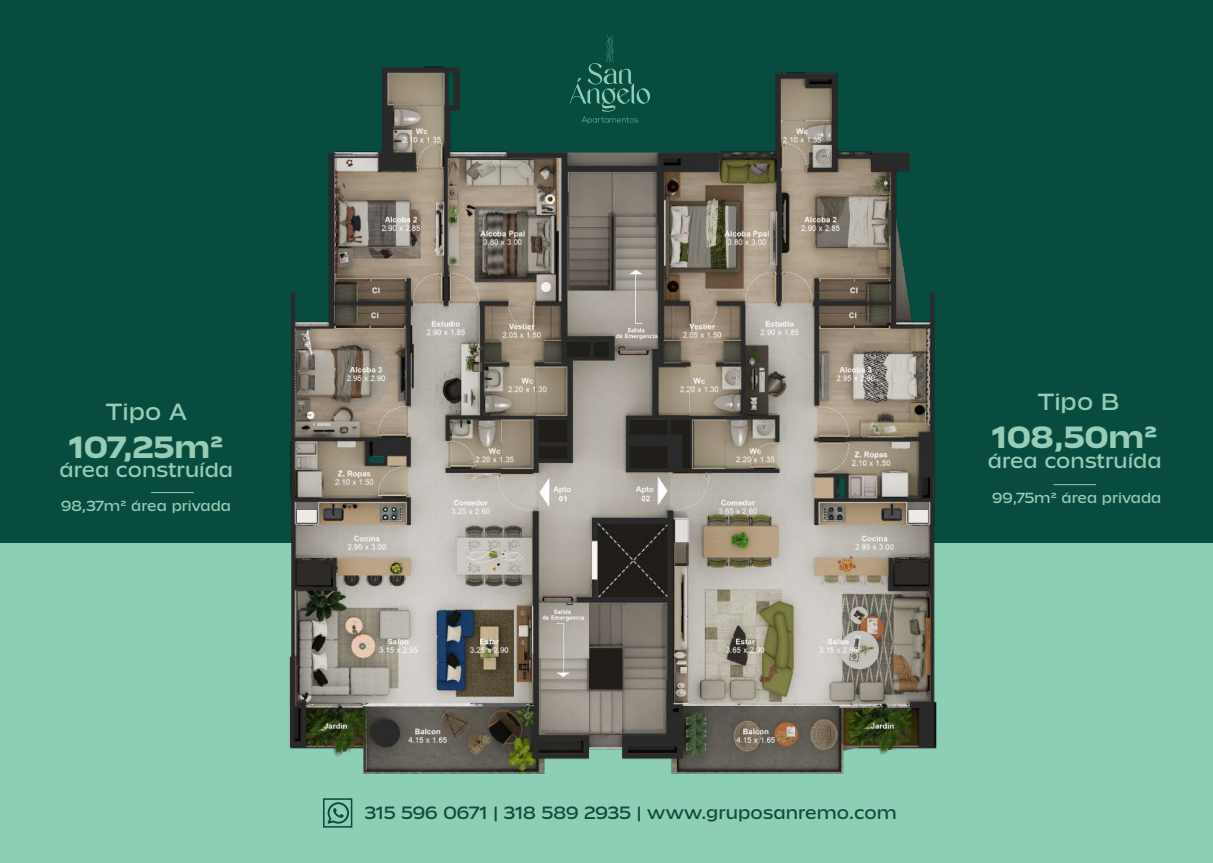
<style>
.page{position:relative;width:1213px;height:863px;background:#fff}
.page>*{position:absolute;margin:0;border:0;box-sizing:border-box;transform-origin:0 0}
.t1{font:600 31.2px "Klub 10";color:#97ccb6}
.t2{font:500 23.7px "Klub 10";color:#97ccb6}
.t3{font:500 20.85px "Klub 10";color:#97ccb6}
.t4{font:500 18px "Klub 10";color:#14493e}
.t5{font:500 14.85px "Klub 10";color:#97ccb6}
</style>
<div class="page">
<div style="left:0;top:0;width:1212px;height:863px;background:#084c3f"></div>
<div style="left:0;top:543px;width:1212px;height:320px;background:#8dcfb5"></div>
<img style="left:151px;top:41px;width:946px;height:770px">
<div style="left:323px;top:798px;width:29px;height:29px;background:#8dcfb5;border:2px solid #084c3f"></div>
<svg style="left:327px;top:802px;width:22px;height:21px"></svg>
<h2 class="t2" style="left:106px;top:398px;width:82px">Tipo A</h2>
<h1 class="t1" style="left:69px;top:429px;width:156px">107,25m2</h1>
<p class="t3" style="left:59px;top:458px;width:175px">área construída</p>
<p class="t5" style="left:61px;top:497px;width:171px">98,37m2 área privada</p>
<h2 class="t2" style="left:1037px;top:388px;width:83px">Tipo B</h2>
<h1 class="t1" style="left:991px;top:419px;width:167px">108,50m2</h1>
<p class="t3" style="left:987px;top:448px;width:175px">área construída</p>
<p class="t5" style="left:991px;top:489px;width:170px">99,75m2 área privada</p>
<p class="t4" style="left:364px;top:802px;width:533px">315 596 0671 | 318 589 2935 | www.gruposanremo.com</p>
</div>
